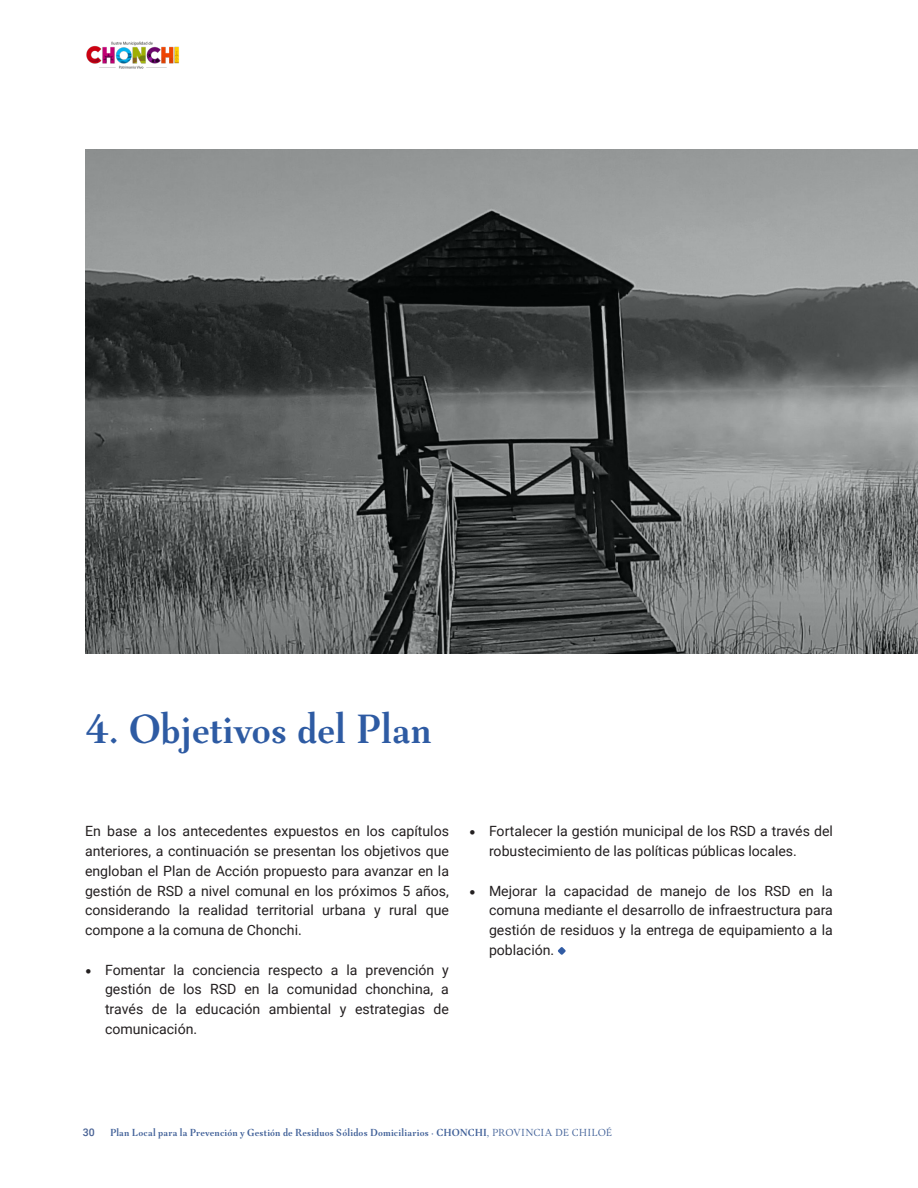
<style>
.page{position:relative;width:918px;height:1188px;background:#fff}
.page>*{position:absolute;margin:0;border:0;box-sizing:border-box;transform-origin:0 0}
.head{font:700 42px "Tejuela";color:#2e5ba3}
.t1{font:14.1px/19.8px "Roboto";color:#231f20;text-align:justify}
.t2{font:700 10.5px "Tejuela";letter-spacing:.015em;color:#406098}
.t3{font:500 10.5px "Roboto";color:#476194}
.s1{font-family:"Minion Pro";font-size:16.95px}
.s2{font-weight:400}
</style>
<div class="page">
<img style="left:86px;top:41px;width:93px;height:28px">
<svg style="left:558px;top:947px;width:8px;height:8px"></svg>
<svg style="left:85px;top:149px;width:833px;height:505px;background:#666969"></svg>
<p class="head" style="left:85px;top:705px;width:348px">4. Objetivos del Plan</p>
<p class="t1" style="left:85px;top:821px;width:365px">En base a los antecedentes expuestos en los capítulos anteriores, a continuación se presentan los objetivos que engloban el Plan de Acción propuesto para avanzar en la gestión de RSD a nivel comunal en los próximos 5 años, considerando la realidad territorial urbana y rural que compone a la comuna de Chonchi.</p>
<p class="t1" style="left:105px;top:959px;width:345px;text-indent:-20px"><span class="s1">•</span> Fomentar la conciencia respecto a la prevención y gestión de los RSD en la comunidad chonchina, a través de la educación ambiental y estrategias de comunicación.</p>
<p class="t1" style="left:489px;top:821px;width:345px;text-indent:-20px"><span class="s1">•</span> Fortalecer la gestión municipal de los RSD a través del robustecimiento de las políticas públicas locales.</p>
<p class="t1" style="left:489px;top:880px;width:345px;text-indent:-20px"><span class="s1">•</span> Mejorar la capacidad de manejo de los RSD en la comuna mediante el desarrollo de infraestructura para gestión de residuos y la entrega de equipamiento a la población.</p>
<p class="t3" style="left:83px;top:1125px;width:13px">30</p>
<p class="t2" style="left:110px;top:1126px;width:504px">Plan Local para la Prevención y Gestión de Residuos Sólidos Domiciliarios · CHONCHI<span class="s2">, PROVINCIA DE CHILOÉ</span></p>
</div>
